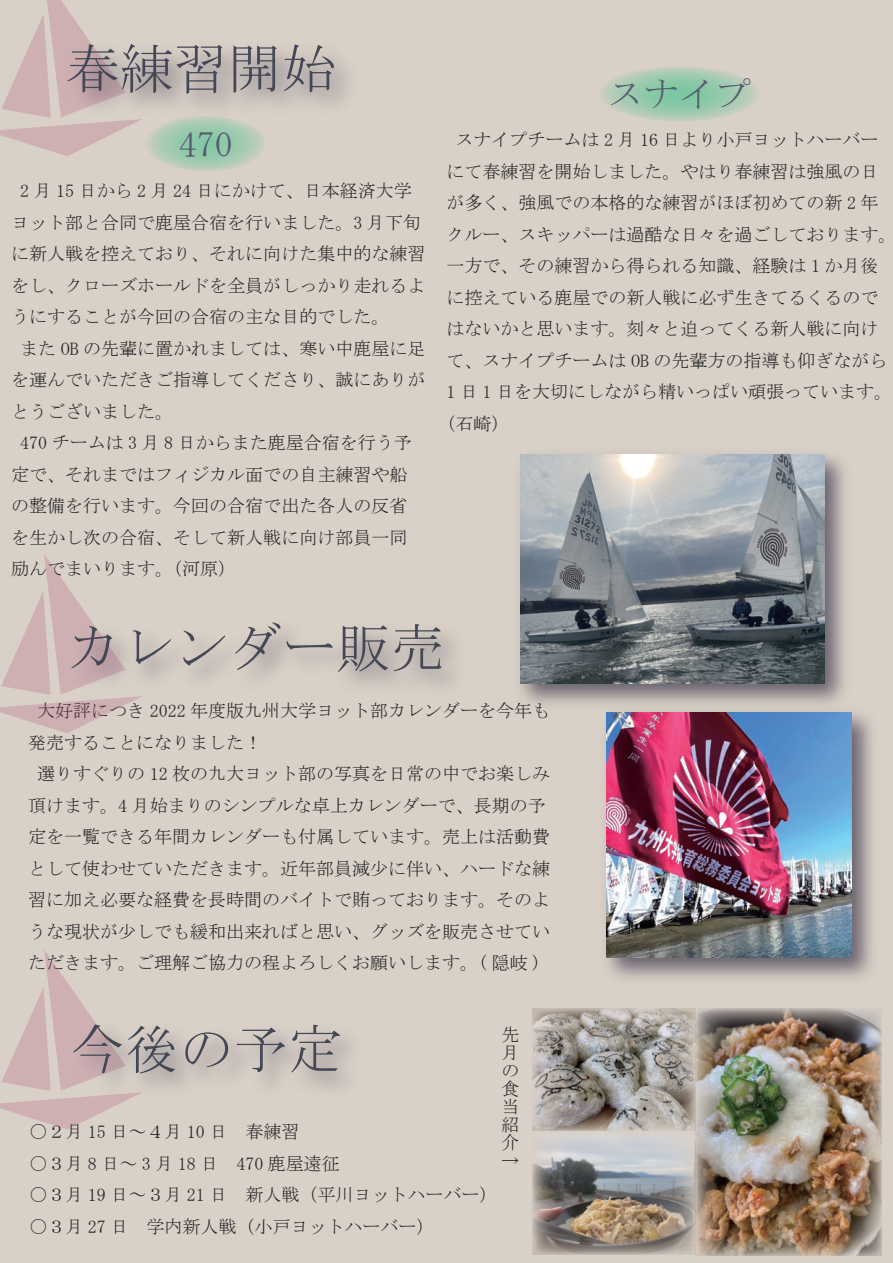
<style>
.page{position:relative;width:893px;height:1263px;background:#d9d0c7}
.page>*{position:absolute;margin:0;border:0;box-sizing:border-box;transform-origin:0 0}
.t1{font:54px "MS Mincho";color:#444856}
.t2{font:36px "MS Mincho";color:#575b6f}
.t3{font:18px/18px "MS Mincho";color:#222326}
</style>
<div class="page">
<img style="left:520px;top:454px;width:325px;height:250px">
<img style="left:520px;top:455px;width:304px;height:228px">
<img style="left:594px;top:700px;width:278px;height:279px">
<img style="left:606px;top:713px;width:245px;height:244px">
<img style="left:696px;top:1009px;width:185px;height:247px">
<img style="left:533px;top:1009px;width:163px;height:245px">
<svg style="left:146px;top:116px;width:119px;height:55px;background:#a4cab2"></svg>
<svg style="left:600px;top:66px;width:159px;height:55px;background:#a3cab1"></svg>
<svg style="left:26px;top:0;width:96px;height:156px"></svg>
<svg style="left:0;top:554px;width:120px;height:179px"></svg>
<svg style="left:0;top:950px;width:108px;height:179px"></svg>
<img style="left:59px;top:1010px;width:291px;height:99px">
<img style="left:54px;top:608px;width:400px;height:99px">
<img style="left:54px;top:29px;width:294px;height:100px">
<img style="left:0;top:54px;width:26px;height:89px">
<h1 class="t1" style="left:66px;top:42px;width:271px">春練習開始</h1>
<h2 class="t2" style="left:179px;top:126px;width:55px">470</h2>
<p class="t3" style="left:20px;top:182px;width:393px">2 月 15 日から 2 月 24 日にかけて、日本経済大学</p>
<p class="t3" style="left:11px;top:213px;width:411px">ヨット部と合同で鹿屋合宿を行いました。3 月下旬</p>
<p class="t3" style="left:11px;top:245px;width:415px">に新人戦を控えており、それに向けた集中的な練習</p>
<p class="t3" style="left:11px;top:276px;width:415px">をし、クローズホールドを全員がしっかり走れるよ</p>
<p class="t3" style="left:11px;top:308px;width:379px">うにすることが今回の合宿の主な目的でした。</p>
<p class="t3" style="left:20px;top:339px;width:406px">また OB の先輩に置かれましては、寒い中鹿屋に足</p>
<p class="t3" style="left:11px;top:371px;width:415px">を運んでいただきご指導してくださり、誠にありが</p>
<p class="t3" style="left:11px;top:402px;width:163px">とうございました。</p>
<p class="t3" style="left:20px;top:434px;width:393px">470 チームは 3 月 8 日からまた鹿屋合宿を行う予</p>
<p class="t3" style="left:11px;top:465px;width:397px">定で、それまではフィジカル面での自主練習や船</p>
<p class="t3" style="left:11px;top:497px;width:397px">の整備を行います。今回の合宿で出た各人の反省</p>
<p class="t3" style="left:11px;top:528px;width:397px">を生かし次の合宿、そして新人戦に向け部員一同</p>
<p class="t3" style="left:11px;top:560px;width:226px">励んでまいります。（河原）</p>
<h2 class="t2" style="left:608px;top:76px;width:145px">スナイプ</h2>
<p class="t3" style="left:455px;top:131px;width:424px">スナイプチームは 2 月 16 日より小戸ヨットハーバー</p>
<p class="t3" style="left:446px;top:162px;width:433px">にて春練習を開始しました。やはり春練習は強風の日</p>
<p class="t3" style="left:446px;top:194px;width:433px">が多く、強風での本格的な練習がほぼ初めての新 2 年</p>
<p class="t3" style="left:446px;top:225px;width:451px">クルー、スキッパーは過酷な日々を過ごしております。</p>
<p class="t3" style="left:446px;top:257px;width:433px">一方で、その練習から得られる知識、経験は 1 か月後</p>
<p class="t3" style="left:446px;top:288px;width:433px">に控えている鹿屋での新人戦に必ず生きてるくるので</p>
<p class="t3" style="left:446px;top:320px;width:433px">はないかと思います。刻々と迫ってくる新人戦に向け</p>
<p class="t3" style="left:446px;top:351px;width:442px">て、スナイプチームは OB の先輩方の指導も仰ぎながら</p>
<p class="t3" style="left:446px;top:383px;width:447px">1 日 1 日を大切にしながら精いっぱい頑張っています。</p>
<p class="t3" style="left:437px;top:414px;width:73px">（石崎）</p>
<h1 class="t1" style="left:67px;top:620px;width:379px">カレンダー販売</h1>
<p class="t3" style="left:37px;top:702px;width:514px">大好評につき 2022 年度版九州大学ヨット部カレンダーを今年も</p>
<p class="t3" style="left:28px;top:733px;width:235px">発売することになりました！</p>
<p class="t3" style="left:37px;top:765px;width:514px">選りすぐりの 12 枚の九大ヨット部の写真を日常の中でお楽しみ</p>
<p class="t3" style="left:28px;top:796px;width:519px">頂けます。4 月始まりのシンプルな卓上カレンダーで、長期の予</p>
<p class="t3" style="left:28px;top:828px;width:523px">定を一覧できる年間カレンダーも付属しています。売上は活動費</p>
<p class="t3" style="left:28px;top:859px;width:523px">として使わせていただきます。近年部員減少に伴い、ハードな練</p>
<p class="t3" style="left:28px;top:891px;width:523px">習に加え必要な経費を長時間のバイトで賄っております。そのよ</p>
<p class="t3" style="left:28px;top:922px;width:523px">うな現状が少しでも緩和出来ればと思い、グッズを販売させてい</p>
<p class="t3" style="left:28px;top:954px;width:514px">ただきます。ご理解ご協力の程よろしくお願いします。( 隠岐 )</p>
<h1 class="t1" style="left:71px;top:1022px;width:271px">今後の予定</h1>
<p class="t3" style="left:29px;top:1116px;width:469px;line-height:31.5px">〇２月 15 日～４月 10 日　春練習<br>〇３月 8 日～ 3 月 18 日　470 鹿屋遠征<br>〇３月 19 日～３月 21 日　新人戦（平川ヨットハーバー）〇３月 27 日　学内新人戦（小戸ヨットハーバー）</p>
<p class="t3" style="left:502px;top:1025px;width:19px">先月の食当紹介↑</p>
</div>
